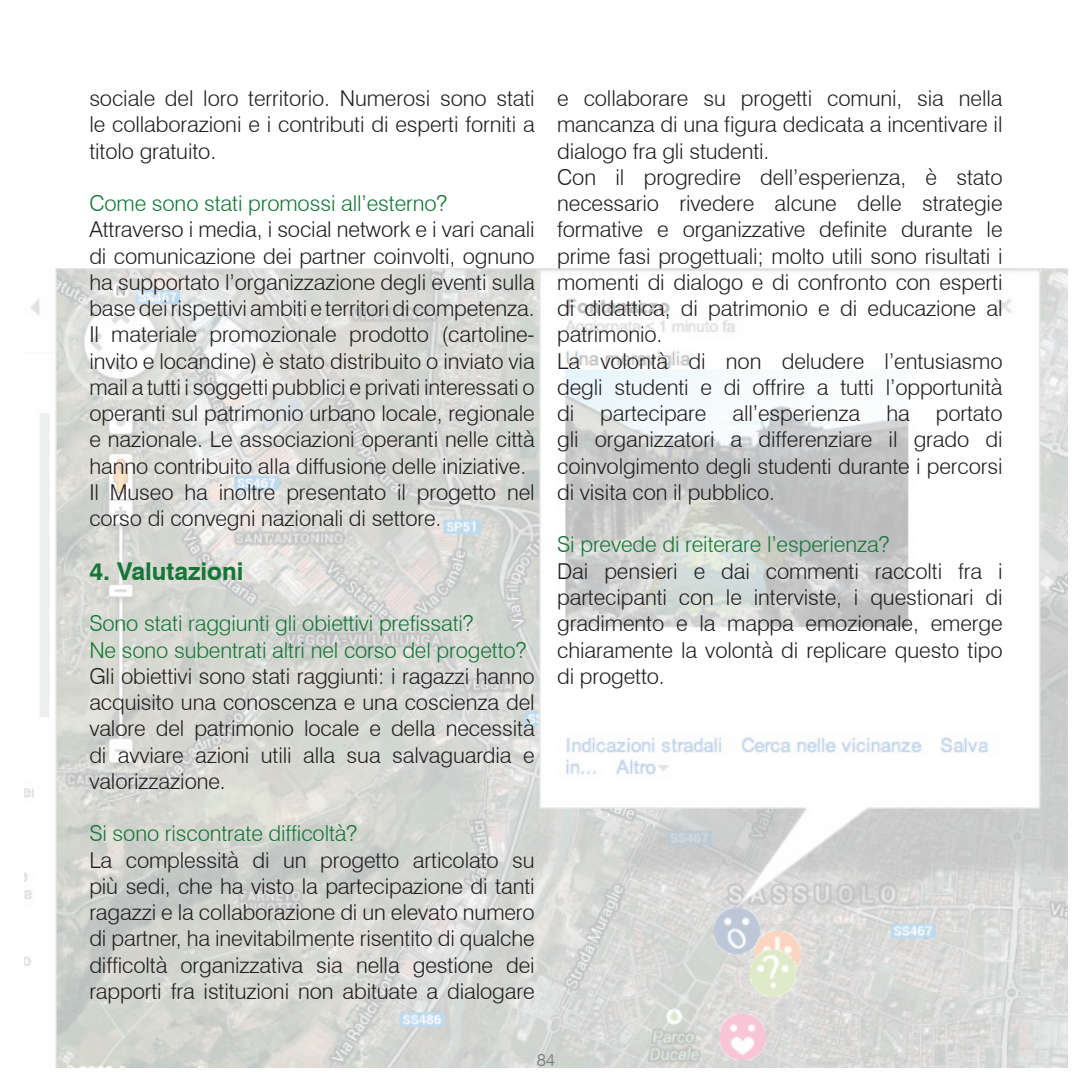
<style>
.page{position:relative;width:1092px;height:1092px;background:#fff}
.page>*{position:absolute;margin:0;border:0;box-sizing:border-box;transform-origin:0 0}
.t1{font:700 24.5px "Swiss 721 BT";color:#157636}
.t2{font:300 21.88px/26.2px "Swiss 721 BT";letter-spacing:-.005em;color:#231f20;text-align:justify}
.t3{font:300 21.88px/26.2px "Swiss 721 BT";letter-spacing:-.005em;color:#157636}
.t4{font:300 17.5px "Swiss 721 BT";color:#727d79}
</style>
<div class="page">
<img style="left:25px;top:268px;width:1042px;height:799px">
<p class="t2" style="left:89px;top:85px;width:447px">sociale del loro territorio. Numerosi sono stati le collaborazioni e i contributi di esperti forniti a titolo gratuito.</p>
<p class="t3" style="left:89px;top:190px;width:359px">Come sono stati promossi all’esterno?</p>
<p class="t2" style="left:89px;top:216px;width:447px;text-align:left">Attraverso i media, i social network e i vari canali di comunicazione dei partner coinvolti, ognuno ha supportato l’organizzazione degli eventi sulla base dei rispettivi ambiti e territori di competenza.<br>Il materiale promozionale prodotto (cartoline&shy;invito e locandine) è stato distribuito o inviato via mail a tutti i soggetti pubblici e privati interessati o operanti sul patrimonio urbano locale, regionale e nazionale. Le associazioni operanti nelle città hanno contribuito alla diffusione delle iniziative.<br>Il Museo ha inoltre presentato il progetto nel corso di convegni nazionali di settore.</p>
<p class="t1" style="left:89px;top:556px;width:155px">4. Valutazioni</p>
<p class="t3" style="left:89px;top:610px;width:438px">Sono stati raggiunti gli obiettivi prefissati?<br>Ne sono subentrati altri nel corso del progetto?</p>
<p class="t2" style="left:89px;top:662px;width:447px">Gli obiettivi sono stati raggiunti: i ragazzi hanno acquisito una conoscenza e una coscienza del valore del patrimonio locale e della necessità di avviare azioni utili alla sua salvaguardia e valorizzazione.</p>
<p class="t3" style="left:89px;top:820px;width:269px">Si sono riscontrate difficoltà?</p>
<p class="t2" style="left:89px;top:846px;width:447px">La complessità di un progetto articolato su più sedi, che ha visto la partecipazione di tanti ragazzi e la collaborazione di un elevato numero di partner, ha inevitabilmente risentito di qualche difficoltà organizzativa sia nella gestione dei rapporti fra istituzioni non abituate a dialogare</p>
<p class="t2" style="left:557px;top:85px;width:447px;text-align:left">e collaborare su progetti comuni, sia nella mancanza di una figura dedicata a incentivare il dialogo fra gli studenti.<br>Con il progredire dell’esperienza, è stato necessario rivedere alcune delle strategie formative e organizzative definite durante le prime fasi progettuali; molto utili sono risultati i momenti di dialogo e di confronto con esperti di didattica, di patrimonio e di educazione al patrimonio.<br>La volontà di non deludere l’entusiasmo degli studenti e di offrire a tutti l’opportunità di partecipare all’esperienza ha portato gli organizzatori a differenziare il grado di coinvolgimento degli studenti durante i percorsi di visita con il pubblico.</p>
<p class="t3" style="left:557px;top:531px;width:334px">Si prevede di reiterare l’esperienza?</p>
<p class="t2" style="left:557px;top:557px;width:447px">Dai pensieri e dai commenti raccolti fra i partecipanti con le interviste, i questionari di gradimento e la mappa emozionale, emerge chiaramente la volontà di replicare questo tipo di progetto.</p>
<p class="t4" style="left:536px;top:1049px;width:20px">84</p>
</div>
